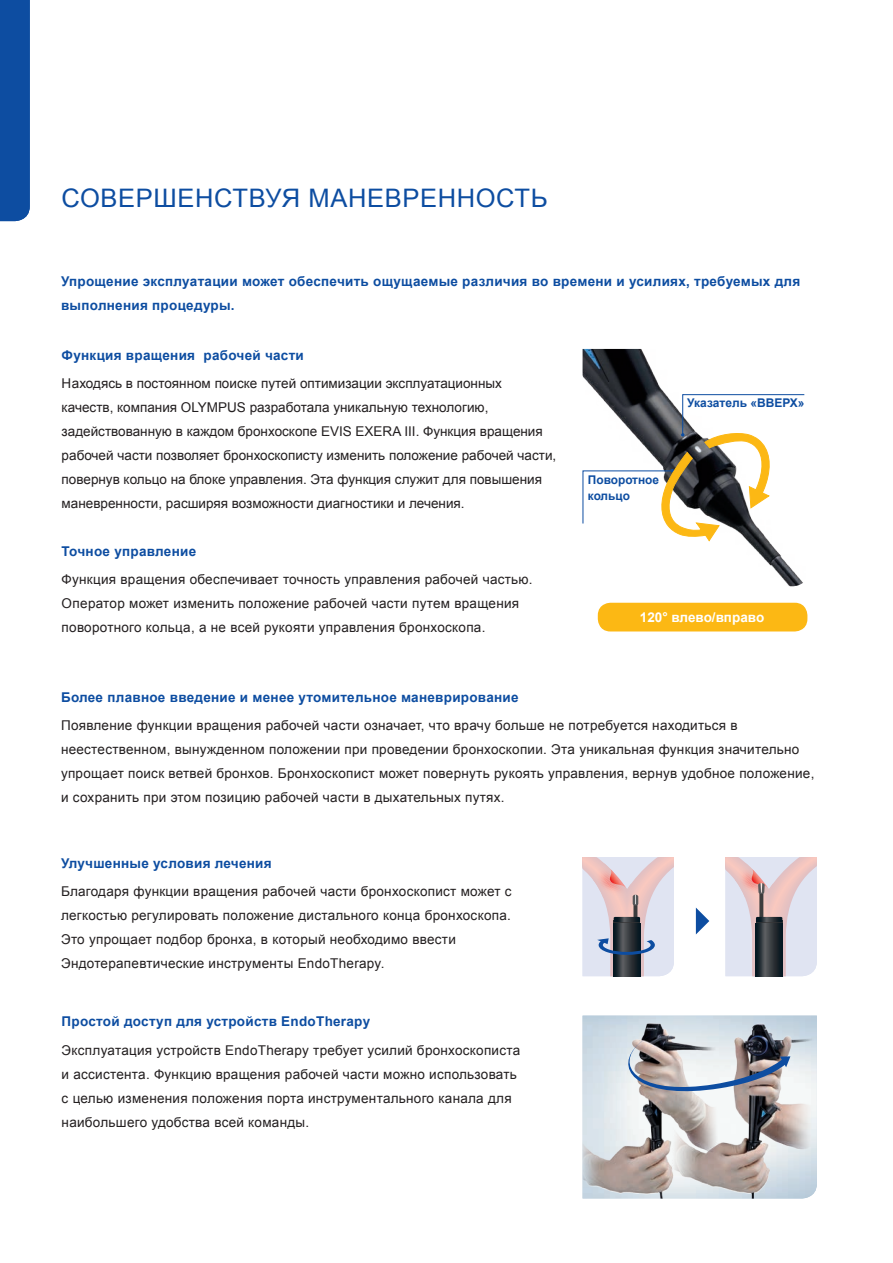
<style>
.page{position:relative;width:893px;height:1263px;background:#fff}
.page>*{position:absolute;margin:0;border:0;box-sizing:border-box;transform-origin:0 0}
.t1{font:25.5px "Arial";letter-spacing:.025em;color:#0d4da1}
.t2{font:13.5px/24px "Arial";letter-spacing:.02em;color:#231f20}
.t3{font:13.5px/24px "Arial";color:#231f20}
.t4{font:700 13.5px/24px "Arial";letter-spacing:.02em;color:#0d4da1}
.t5{font:700 13.5px "Arial";color:#fff}
.t6{font:700 12px/16.2px "Arial";color:#0d4da1}
</style>
<div class="page">
<img style="left:583px;top:349px;width:220px;height:237px">
<svg style="left:696px;top:907px;width:13px;height:27px"></svg>
<div style="left:598px;top:603px;width:209px;height:28px;background:#fcb814;border-radius:12px"></div>
<div style="left:598px;top:603px;width:209px;height:28px;border:2px solid #fcb814;border-radius:12px"></div>
<svg style="left:583px;top:394px;width:222px;height:147px"></svg>
<div style="left:0;top:0;width:30px;height:221px;background:#0d4da1"></div>
<svg style="left:583px;top:857px;width:91px;height:119px;background:#c3bac4"></svg>
<svg style="left:725px;top:857px;width:92px;height:119px;background:#dfd3db"></svg>
<img style="left:756px;top:917px;width:26px;height:59px">
<img style="left:583px;top:1016px;width:234px;height:182px">
<svg style="left:614px;top:1031px;width:176px;height:69px"></svg>
<h1 class="t1" style="left:62px;top:181px;width:487px">СОВЕРШЕНСТВУЯ МАНЕВРЕННОСТЬ</h1>
<p class="t4" style="left:61px;top:270px;width:741px">Упрощение эксплуатации может обеспечить ощущаемые различия во времени и усилиях, требуемых для выполнения процедуры.</p>
<p class="t4" style="left:62px;top:343px;width:244px">Функция вращения рабочей части</p>
<p class="t3" style="left:62px;top:371px;width:496px">Находясь в постоянном поиске путей оптимизации эксплуатационных качеств, компания OLYMPUS разработала уникальную технологию, задействованную в каждом бронхоскопе EVIS EXERA III. Функция вращения рабочей части позволяет бронхоскописту изменить положение рабочей части, повернув кольцо на блоке управления. Эта функция служит для повышения маневренности, расширяя возможности диагностики и лечения.</p>
<p class="t4" style="left:62px;top:539px;width:136px">Точное управление</p>
<p class="t2" style="left:62px;top:567px;width:473px">Функция вращения обеспечивает точность управления рабочей частью.<br>Оператор может изменить положение рабочей части путем вращения поворотного кольца, а не всей рукояти управления бронхоскопа.</p>
<p class="t6" style="left:588px;top:472px;width:73px">Поворотное кольцо</p>
<p class="t6" style="left:687px;top:395px;width:119px">Указатель «ВВЕРХ»</p>
<p class="t5" style="left:640px;top:608px;width:126px">120° влево/вправо</p>
<p class="t4" style="left:61px;top:686px;width:459px">Более плавное введение и менее утомительное маневрирование</p>
<p class="t2" style="left:61px;top:714px;width:755px">Появление функции вращения рабочей части означает, что врачу больше не потребуется находиться в неестественном, вынужденном положении при проведении бронхоскопии. Эта уникальная функция значительно упрощает поиск ветвей бронхов. Бронхоскопист может повернуть рукоять управления, вернув удобное положение, и сохранить при этом позицию рабочей части в дыхательных путях.</p>
<p class="t4" style="left:61px;top:852px;width:212px">Улучшенные условия лечения</p>
<p class="t2" style="left:61px;top:879px;width:452px">Благодаря функции вращения рабочей части бронхоскопист может с легкостью регулировать положение дистального конца бронхоскопа.<br>Это упрощает подбор бронха, в который необходимо ввести Эндотерапевтические инструменты EndoTherapy.</p>
<p class="t4" style="left:62px;top:1010px;width:310px">Простой доступ для устройств EndoTherapy</p>
<p class="t2" style="left:62px;top:1038px;width:460px">Эксплуатация устройств EndoTherapy требует усилий бронхоскописта и ассистента. Функцию вращения рабочей части можно использовать с целью изменения положения порта инструментального канала для наибольшего удобства всей команды.</p>
</div>
